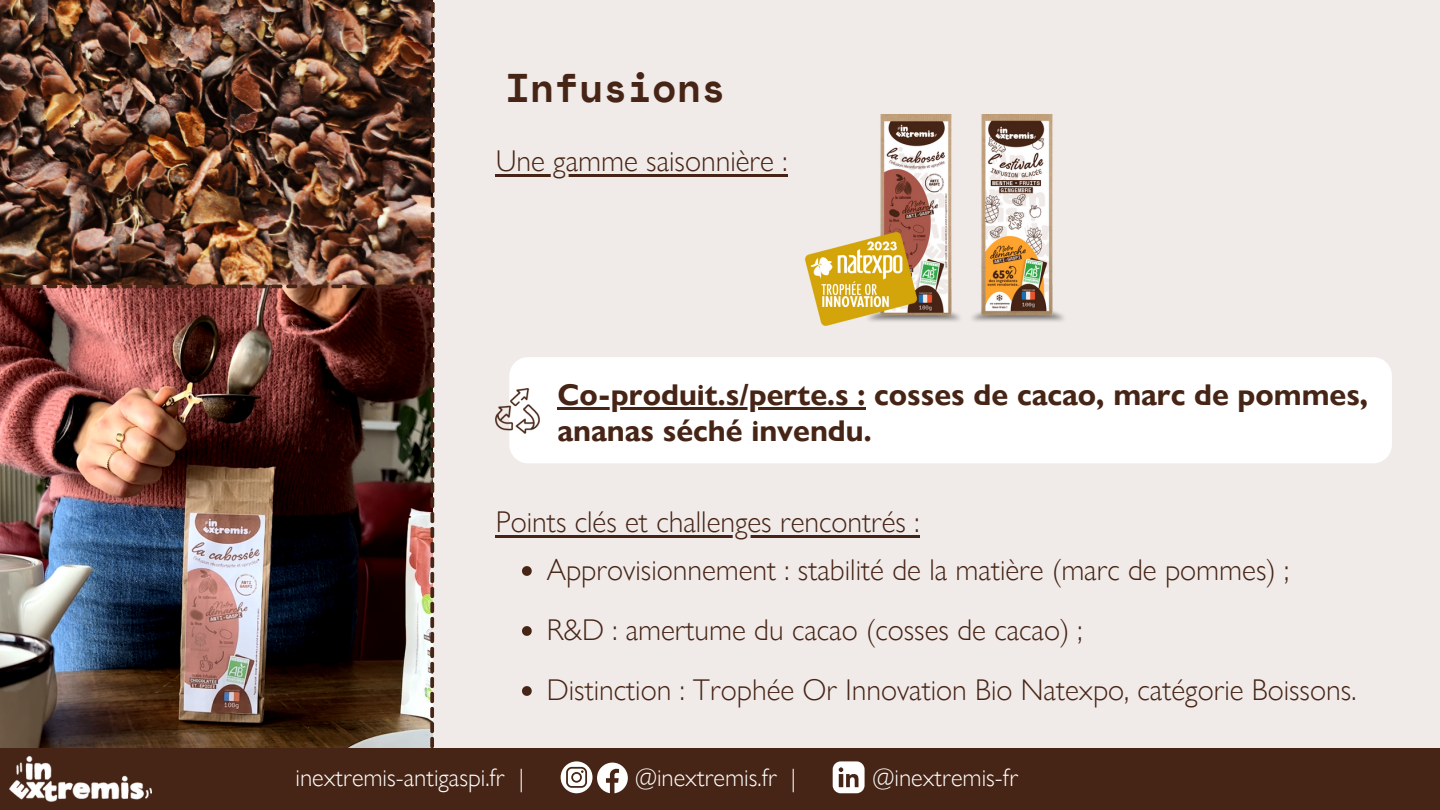
<style>
.page{position:relative;width:1440px;height:810px;background:#f0ebe9}
.page>*{position:absolute;margin:0;border:0;box-sizing:border-box;transform-origin:0 0}
.t1{font:700 40px "Space Mono";color:#472516}
.t2{font:300 30px "Gill Sans Nova";color:#472516}
.t3{font:700 30px/36px "Gill Sans Nova";color:#472516}
.t4{font:300 25px "Gill Sans Nova";color:#fefefe}
</style>
<div class="page">
<div style="left:0;top:748px;width:1440px;height:62px;background:#472516"></div>
<img style="left:10px;top:756px;width:141px;height:45px">
<div style="left:52px;top:762px;width:70px;height:17px;background:#472516"></div>
<svg style="left:561px;top:761px;width:67px;height:32px"></svg>
<svg style="left:833px;top:761px;width:32px;height:32px"></svg>
<div style="left:509px;top:357px;width:883px;height:106px;background:#fff"></div>
<img style="left:496px;top:388px;width:43px;height:46px">
<hr style="left:557px;top:407px;width:308px;height:3px;background:#472516">
<svg style="left:522px;top:566px;width:10px;height:10px"></svg>
<svg style="left:522px;top:626px;width:10px;height:10px"></svg>
<svg style="left:522px;top:686px;width:10px;height:10px"></svg>
<hr style="left:496px;top:535px;width:424px;height:3px;background:#472516">
<hr style="left:496px;top:174px;width:292px;height:3px;background:#472516">
<img style="left:972px;top:313px;width:92px;height:9px">
<img style="left:978px;top:114px;width:80px;height:207px">
<img style="left:880px;top:114px;width:77px;height:205px">
<img style="left:804px;top:229px;width:127px;height:97px">
<img style="left:0;top:0;width:435px;height:748px">
<p class="t1" style="left:505px;top:57px;width:222px">Infusions</p>
<p class="t2" style="left:496px;top:141px;width:293px">Une gamme saisonnière :</p>
<p class="t3" style="left:557px;top:374px;width:812px">Co-produit.s/perte.s : cosses de cacao, marc de pommes, ananas séché invendu.</p>
<p class="t2" style="left:496px;top:502px;width:425px">Points clés et challenges rencontrés :</p>
<p class="t2" style="left:547px;top:550px;width:744px">Approvisionnement : stabilité de la matière (marc de pommes) ;</p>
<p class="t2" style="left:547px;top:610px;width:537px">R&amp;D : amertume du cacao (cosses de cacao) ;</p>
<p class="t2" style="left:547px;top:670px;width:811px">Distinction : Trophée Or Innovation Bio Natexpo, catégorie Boissons.</p>
<p class="t4" style="left:295px;top:761px;width:230px">inextremis-antigaspi.fr |</p>
<p class="t4" style="left:635px;top:761px;width:163px">@inextremis.fr |</p>
<p class="t4" style="left:873px;top:761px;width:147px">@inextremis-fr</p>
</div>
